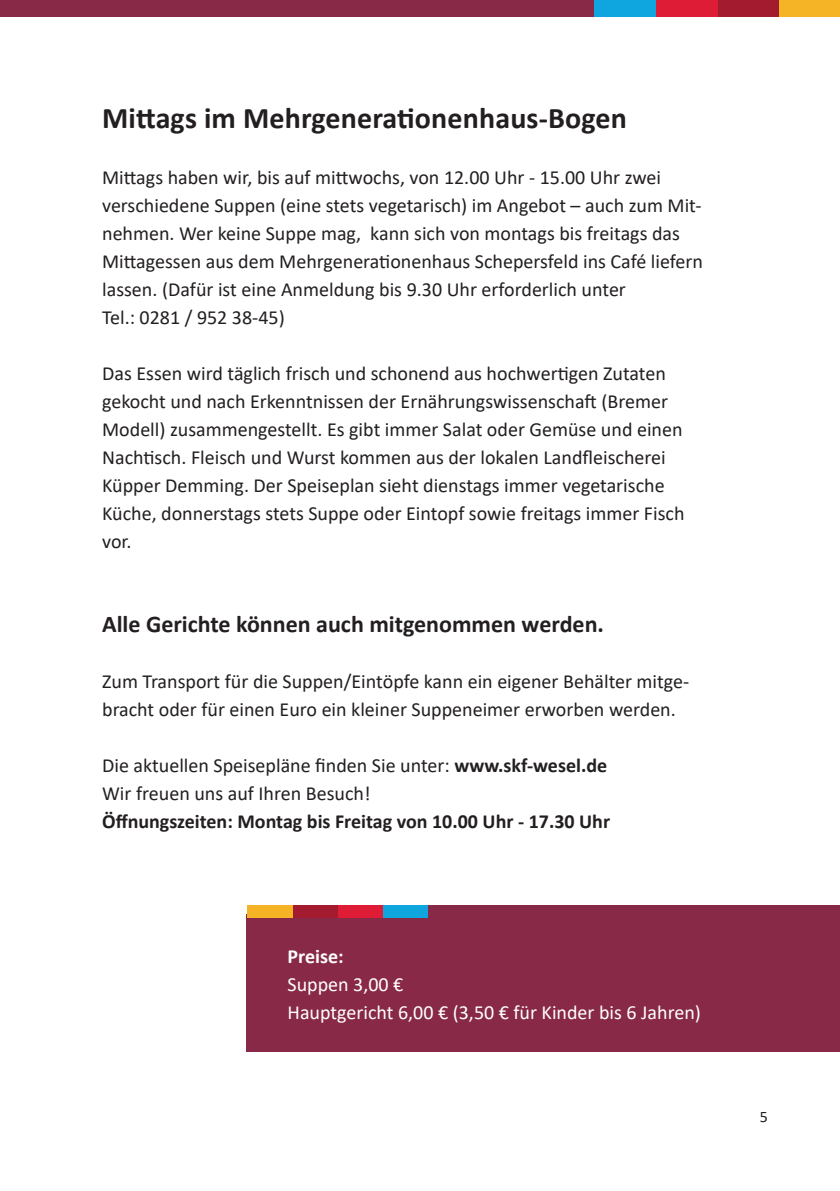
<style>
.page{position:relative;width:840px;height:1191px;background:#fff}
.page>*{position:absolute;margin:0;border:0;box-sizing:border-box;transform-origin:0 0}
.t1{font:700 30px "Calibri";letter-spacing:.005em;color:#231f20}
.t2{font:700 24px "Calibri";color:#231f20}
.t3{font:20px/28px "Calibri";color:#231f20}
.t4{font:20px/28px "Calibri";color:#fff}
.t5{font:700 20px "Calibri";color:#231f20}
.t6{font:700 20px "Calibri";color:#fff}
.t7{font:16px "Calibri";color:#231f20}
.s1{font-weight:700}
</style>
<div class="page">
<div style="left:0;top:0;width:594px;height:16px;background:#882947"></div>
<div style="left:594px;top:0;width:61px;height:16px;background:#0fa5df"></div>
<div style="left:655px;top:0;width:62px;height:16px;background:#df1c35"></div>
<div style="left:717px;top:0;width:61px;height:16px;background:#a21b2f"></div>
<div style="left:778px;top:0;width:61px;height:16px;background:#f4b425"></div>
<div style="left:247px;top:914px;width:592px;height:137px;background:#882947"></div>
<div style="left:428px;top:905px;width:411px;height:12px;background:#882947"></div>
<div style="left:382px;top:905px;width:46px;height:12px;background:#0fa5df"></div>
<div style="left:337px;top:905px;width:45px;height:12px;background:#df1c35"></div>
<div style="left:292px;top:905px;width:45px;height:12px;background:#a21b2f"></div>
<div style="left:247px;top:905px;width:45px;height:12px;background:#f4b425"></div>
<h1 class="t1" style="left:102px;top:97px;width:526px">Mittags im Mehrgenerationenhaus-Bogen</h1>
<p class="t3" style="left:102px;top:163px;width:602px">Mittags haben wir, bis auf mittwochs, von 12.00 Uhr - 15.00 Uhr zwei verschiedene Suppen (eine stets vegetarisch) im Angebot – auch zum Mit&shy;nehmen. Wer keine Suppe mag, kann sich von montags bis freitags das Mittagessen aus dem Mehrgenerationenhaus Schepersfeld ins Café liefern lassen. (Dafür ist eine Anmeldung bis 9.30 Uhr erforderlich unter<br>Tel.: 0281 / 952 38-45)</p>
<p class="t3" style="left:102px;top:359px;width:583px">Das Essen wird täglich frisch und schonend aus hochwertigen Zutaten gekocht und nach Erkenntnissen der Ernährungswissenschaft (Bremer Modell) zusammengestellt. Es gibt immer Salat oder Gemüse und einen Nachtisch. Fleisch und Wurst kommen aus der lokalen Landfleischerei Küpper Demming. Der Speiseplan sieht dienstags immer vegetarische Küche, donnerstags stets Suppe oder Eintopf sowie freitags immer Fisch vor.</p>
<p class="t2" style="left:102px;top:607px;width:503px">Alle Gerichte können auch mitgenommen werden.</p>
<p class="t3" style="left:102px;top:667px;width:588px">Zum Transport für die Suppen/Eintöpfe kann ein eigener Behälter mitge&shy;bracht oder für einen Euro ein kleiner Suppeneimer erworben werden.</p>
<p class="t3" style="left:102px;top:751px;width:506px">Die aktuellen Speisepläne finden Sie unter: <span class="s1">www.skf-wesel.de<br></span>Wir freuen uns auf Ihren Besuch!</p>
<p class="t5" style="left:102px;top:807px;width:509px">Öffnungszeiten: Montag bis Freitag von 10.00 Uhr - 17.30 Uhr</p>
<p class="t6" style="left:287px;top:941px;width:58px">Preise:</p>
<p class="t4" style="left:287px;top:969px;width:414px">Suppen 3,00 €<br>Hauptgericht 6,00 € (3,50 € für Kinder bis 6 Jahren)</p>
<p class="t7" style="left:759px;top:1105px;width:10px">5</p>
</div>
